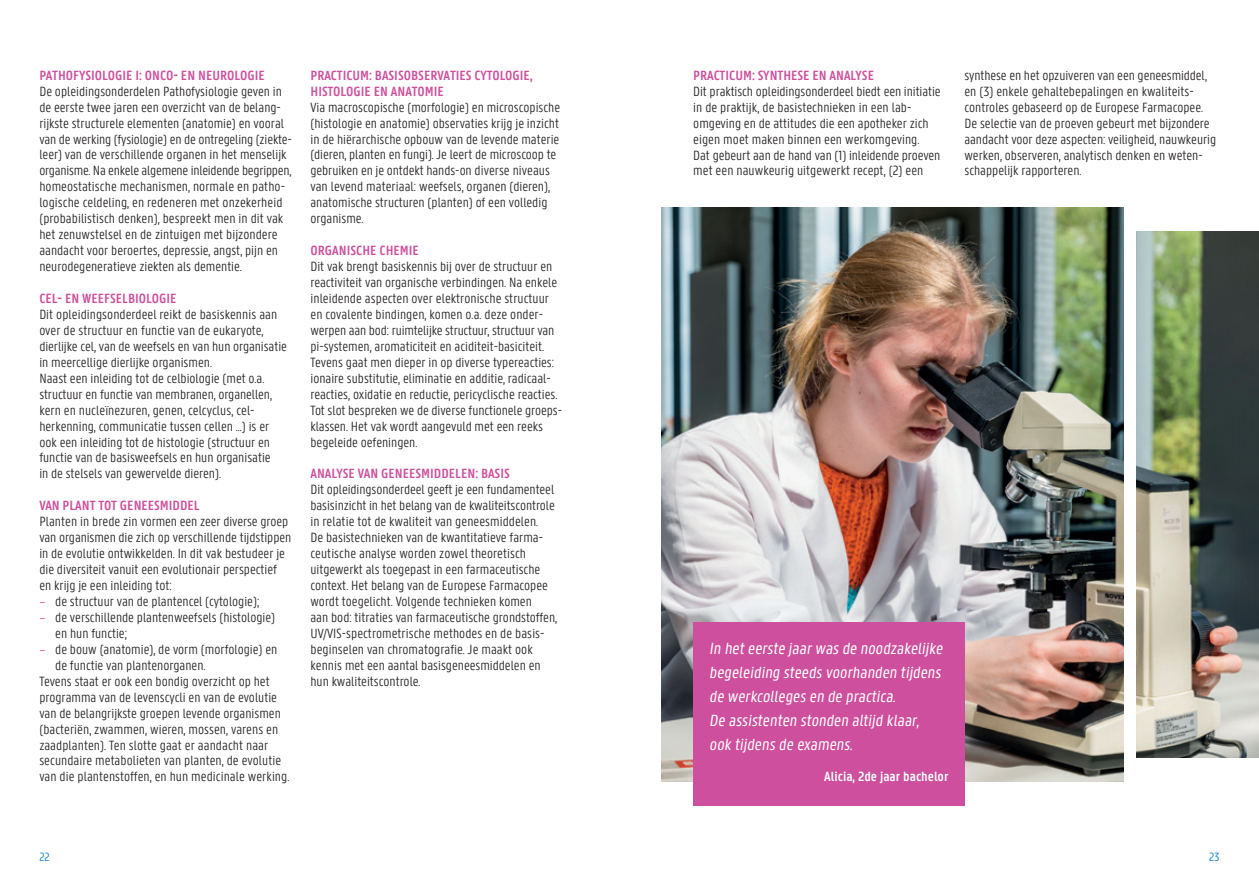
<style>
.page{position:relative;width:1259px;height:893px;background:#fff}
.page>*{position:absolute;margin:0;border:0;box-sizing:border-box;transform-origin:0 0}
.t1{font:17.25px/23.9px "U Gent Panno Text";color:#fff}
.t2{font:300 14.25px/15.9px "U Gent Panno Text";color:#231f20}
.t3{font:600 14.25px/15.9px "U Gent Panno Text";color:#cd4f9d}
.t4{font:600 14.25px "U Gent Panno Text";color:#fff}
.t5{font:300 12.75px "U Gent Panno Text";color:#007ec5}
.s1{color:#cd4f9d}
</style>
<div class="page">
<img style="left:1136px;top:231px;width:123px;height:526px">
<img style="left:661px;top:207px;width:463px;height:574px">
<div style="left:693px;top:622px;width:271px;height:183px;background:#cd4f9d"></div>
<p class="t3" style="left:39px;top:67px;width:227px">PATHOFYSIOLOGIE I: ONCO- EN NEUROLOGIE</p>
<p class="t2" style="left:39px;top:83px;width:253px">De opleidingsonderdelen Pathofysiologie geven in de eerste twee jaren een overzicht van de belang&shy;rijkste structurele elementen (anatomie) en vooral van de werking (fysiologie) en de ontregeling (ziekte&shy;leer) van de verschillende organen in het menselijk organisme. Na enkele algemene inleidende begrippen, homeostatische mechanismen, normale en patho&shy;logische celdeling, en redeneren met onzekerheid (probabilistisch denken), bespreekt men in dit vak het zenuwstelsel en de zintuigen met bijzondere aandacht voor beroertes, depressie, angst, pijn en neurodegeneratieve ziekten als dementie.</p>
<p class="t3" style="left:39px;top:290px;width:139px">CEL- EN WEEFSELBIOLOGIE</p>
<p class="t2" style="left:39px;top:306px;width:249px">Dit opleidingsonderdeel reikt de basiskennis aan over de structuur en functie van de eukaryote, dierlijke cel, van de weefsels en van hun organisatie in meercellige dierlijke organismen.<br>Naast een inleiding tot de celbiologie (met o.a. structuur en functie van membranen, organellen, kern en nucleïnezuren, genen, celcyclus, cel&shy;herkenning, communicatie tussen cellen ...) is er ook een inleiding tot de histologie (structuur en functie van de basisweefsels en hun organisatie<br>in de stelsels van gewervelde dieren).</p>
<p class="t3" style="left:39px;top:497px;width:162px">VAN PLANT TOT GENEESMIDDEL</p>
<p class="t2" style="left:39px;top:514px;width:253px">Planten in brede zin vormen een zeer diverse groep van organismen die zich op verschillende tijdstippen in de evolutie ontwikkelden. In dit vak bestudeer je die diversiteit vanuit een evolutionair perspectief en krijg je een inleiding tot:</p>
<p class="t2" style="left:39px;top:593px;width:222px"><span class="s1">–</span> de structuur van de plantencel (cytologie);</p>
<p class="t2" style="left:55px;top:609px;width:221px;text-indent:-16px"><span class="s1">–</span> de verschillende plantenweefsels (histologie) en hun functie;</p>
<p class="t2" style="left:39px;top:641px;width:239px"><span class="s1">–</span> de bouw (anatomie), de vorm (morfologie) en</p>
<p class="t2" style="left:55px;top:657px;width:152px">de functie van plantenorganen.</p>
<p class="t2" style="left:39px;top:673px;width:232px">Tevens staat er ook een bondig overzicht op het</p>
<p class="t2" style="left:39px;top:689px;width:239px">programma van de levenscycli en van de evolutie</p>
<p class="t2" style="left:39px;top:705px;width:243px">van de belangrijkste groepen levende organismen</p>
<p class="t2" style="left:39px;top:721px;width:240px">(bacteriën, zwammen, wieren, mossen, varens en</p>
<p class="t2" style="left:39px;top:737px;width:230px">zaadplanten). Ten slotte gaat er aandacht naar</p>
<p class="t2" style="left:39px;top:753px;width:243px">secundaire metabolieten van planten, de evolutie</p>
<p class="t2" style="left:39px;top:769px;width:251px">van die plantenstoffen, en hun medicinale werking.</p>
<p class="t3" style="left:310px;top:67px;width:224px">PRACTICUM: BASISOBSERVATIES CYTOLOGIE,<br>HISTOLOGIE EN ANATOMIE</p>
<p class="t2" style="left:310px;top:99px;width:251px">Via macroscopische (morfologie) en microscopische (histologie en anatomie) observaties krijg je inzicht in de hiërarchische opbouw van de levende materie (dieren, planten en fungi). Je leert de microscoop te gebruiken en je ontdekt hands-on diverse niveaus van levend materiaal: weefsels, organen (dieren), anatomische structuren (planten) of een volledig organisme.</p>
<p class="t3" style="left:310px;top:242px;width:110px">ORGANISCHE CHEMIE</p>
<p class="t2" style="left:310px;top:258px;width:252px">Dit vak brengt basiskennis bij over de structuur en reactiviteit van organische verbindingen. Na enkele inleidende aspecten over elektronische structuur en covalente bindingen, komen o.a. deze onder&shy;werpen aan bod: ruimtelijke structuur, structuur van pi-systemen, aromaticiteit en aciditeit-basiciteit.<br>Tevens gaat men dieper in op diverse typereacties: ionaire substitutie, eliminatie en additie, radicaal&shy;reacties, oxidatie en reductie, pericyclische reacties.<br>Tot slot bespreken we de diverse functionele groeps&shy;klassen. Het vak wordt aangevuld met een reeks begeleide oefeningen.</p>
<p class="t3" style="left:310px;top:466px;width:201px">ANALYSE VAN GENEESMIDDELEN: BASIS</p>
<p class="t2" style="left:310px;top:482px;width:248px">Dit opleidingsonderdeel geeft je een fundamenteel basisinzicht in het belang van de kwaliteitscontrole in relatie tot de kwaliteit van geneesmiddelen.<br>De basistechnieken van de kwantitatieve farma&shy;ceutische analyse worden zowel theoretisch uitgewerkt als toegepast in een farmaceutische context. Het belang van de Europese Farmacopee wordt toegelicht. Volgende technieken komen<br>aan bod: titraties van farmaceutische grondstoffen, UV/VIS-spectrometrische methodes en de basis&shy;beginselen van chromatografie. Je maakt ook kennis met een aantal basisgeneesmiddelen en hun kwaliteitscontrole.</p>
<p class="t3" style="left:693px;top:67px;width:182px">PRACTICUM: SYNTHESE EN ANALYSE</p>
<p class="t2" style="left:693px;top:83px;width:249px">Dit praktisch opleidingsonderdeel biedt een initiatie in de praktijk, de basistechnieken in een lab&shy;omgeving en de attitudes die een apotheker zich eigen moet maken binnen een werkomgeving.<br>Dat gebeurt aan de hand van (1) inleidende proeven met een nauwkeurig uitgewerkt recept, (2) een</p>
<p class="t2" style="left:964px;top:67px;width:253px">synthese en het opzuiveren van een geneesmiddel, en (3) enkele gehaltebepalingen en kwaliteits&shy;controles gebaseerd op de Europese Farmacopee.<br>De selectie van de proeven gebeurt met bijzondere aandacht voor deze aspecten: veiligheid, nauwkeurig werken, observeren, analytisch denken en weten&shy;schappelijk rapporteren.</p>
<p class="t1" style="left:709px;top:636px;width:238px">In heteerste jaarwas de noodzakelijke begeleiding steeds voorhanden tijdens de werkcolleges en de practica.<br>De assistenten stonden altijd klaar, ook tijdens de examens.</p>
<p class="t4" style="left:824px;top:768px;width:126px">Alicia, 2de jaar bachelor</p>
<p class="t5" style="left:39px;top:849px;width:12px">22</p>
<p class="t5" style="left:1209px;top:849px;width:12px">23</p>
</div>
